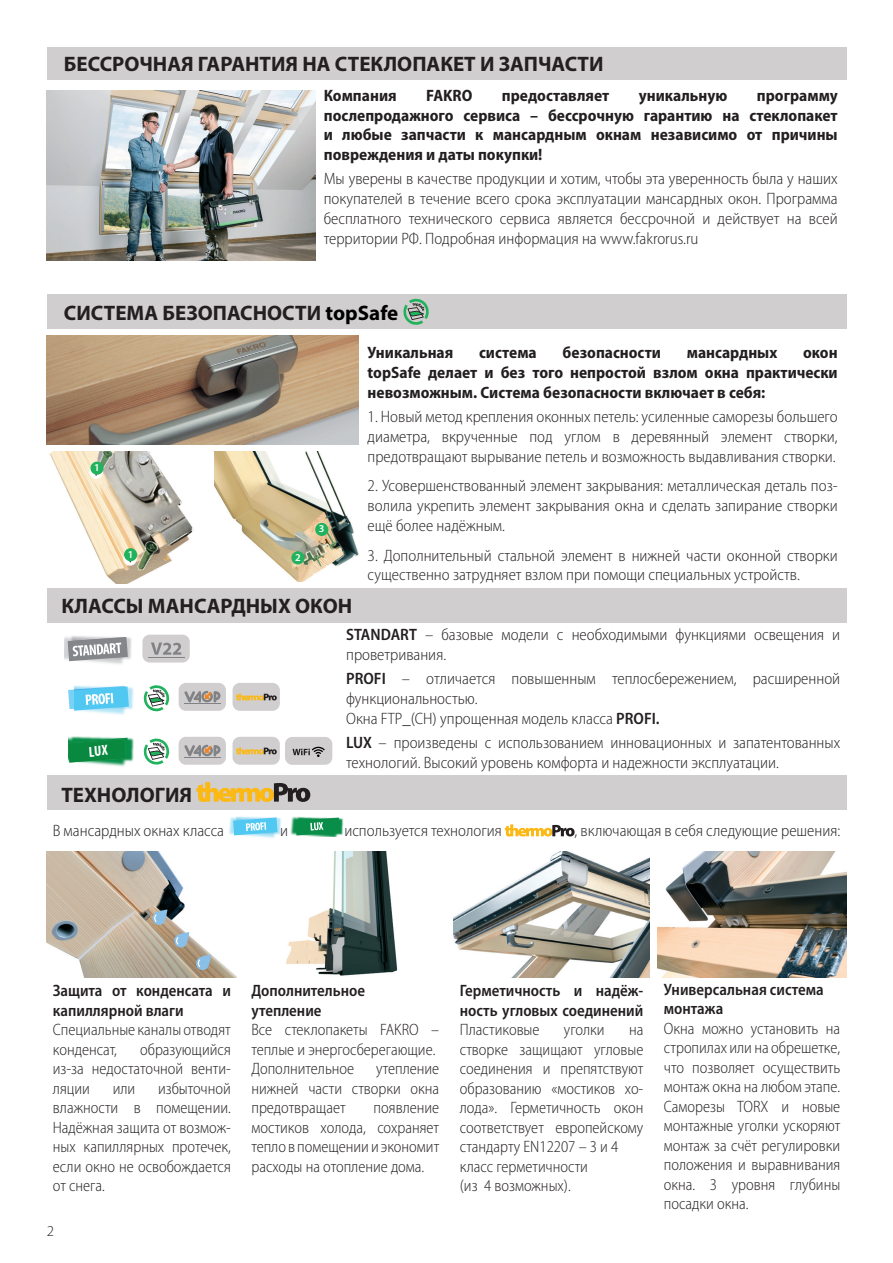
<style>
.page{position:relative;width:893px;height:1263px;background:#fff}
.page>*{position:absolute;margin:0;border:0;box-sizing:border-box;transform-origin:0 0}
.t1{font:700 21px "Myriad Pro";color:#231f20}
.t2{font:300 semi-condensed 16.5px/19.5px "Myriad Pro";color:#231f20;text-align:justify}
.t3{font:700 semi-condensed 16.5px/19.8px "Myriad Pro";color:#231f20;text-align:justify}
.t4{font:600 semi-condensed 16.5px/19.5px "Myriad Pro";color:#231f20}
.t5{font:300 15px "Myriad Pro";color:#231f20}
.t6{font:600 10.5px "Myriad Pro";color:#fff}
.s1{color:#000}
.s2{font-weight:600}
.s3{font-weight:300}
</style>
<div class="page">
<div style="left:47px;top:47px;width:799px;height:33px;background:#d0cece"></div>
<img style="left:47px;top:90px;width:268px;height:170px">
<div style="left:47px;top:295px;width:799px;height:34px;background:#d0cece"></div>
<div style="left:47px;top:775px;width:799px;height:34px;background:#d0cece"></div>
<svg style="left:196px;top:782px;width:114px;height:20px"></svg>
<svg style="left:505px;top:824px;width:70px;height:12px"></svg>
<img style="left:47px;top:851px;width:190px;height:127px">
<img style="left:286px;top:851px;width:112px;height:125px">
<img style="left:454px;top:851px;width:195px;height:127px">
<img style="left:658px;top:851px;width:188px;height:127px">
<img style="left:214px;top:452px;width:145px;height:130px">
<img style="left:50px;top:452px;width:144px;height:131px">
<svg style="left:403px;top:298px;width:26px;height:27px"></svg>
<div style="left:291px;top:551px;width:13px;height:13px;background:#20b25c;border-radius:50%"></div>
<div style="left:124px;top:548px;width:13px;height:13px;background:#20b25c;border-radius:50%"></div>
<div style="left:90px;top:462px;width:14px;height:13px;background:#20b25c;border-radius:50%"></div>
<div style="left:315px;top:523px;width:13px;height:13px;background:#20b25c;border-radius:50%"></div>
<svg style="left:152px;top:909px;width:15px;height:17px"></svg>
<svg style="left:174px;top:932px;width:15px;height:16px"></svg>
<svg style="left:195px;top:954px;width:16px;height:17px"></svg>
<img style="left:47px;top:336px;width:312px;height:108px">
<img style="left:291px;top:816px;width:53px;height:20px">
<svg style="left:295px;top:817px;width:45px;height:18px"></svg>
<img style="left:229px;top:816px;width:52px;height:22px">
<svg style="left:233px;top:817px;width:45px;height:18px"></svg>
<div style="left:47px;top:588px;width:799px;height:34px;background:#d0cece"></div>
<img style="left:65px;top:636px;width:67px;height:28px">
<svg style="left:68px;top:637px;width:60px;height:24px"></svg>
<img style="left:75px;top:685px;width:59px;height:30px">
<svg style="left:68px;top:686px;width:61px;height:25px"></svg>
<img style="left:68px;top:736px;width:66px;height:31px">
<div style="left:233px;top:683px;width:47px;height:28px;background:#d0cece;border-radius:7px"></div>
<div style="left:179px;top:683px;width:47px;height:28px;background:#d0cece;border-radius:7px"></div>
<svg style="left:236px;top:693px;width:41px;height:7px"></svg>
<svg style="left:184px;top:691px;width:37px;height:11px"></svg>
<hr style="left:184px;top:703px;width:37px;height:1px;background:#808285">
<svg style="left:143px;top:685px;width:27px;height:27px"></svg>
<div style="left:233px;top:737px;width:47px;height:28px;background:#d0cece;border-radius:7px"></div>
<div style="left:179px;top:737px;width:47px;height:28px;background:#d0cece;border-radius:7px"></div>
<svg style="left:236px;top:747px;width:41px;height:7px"></svg>
<svg style="left:184px;top:745px;width:36px;height:11px"></svg>
<hr style="left:184px;top:757px;width:37px;height:1px;background:#808285">
<svg style="left:143px;top:738px;width:27px;height:27px"></svg>
<div style="left:285px;top:737px;width:47px;height:28px;background:#d0cece;border-radius:7px"></div>
<svg style="left:292px;top:747px;width:33px;height:10px"></svg>
<div style="left:142px;top:635px;width:48px;height:27px;background:#d0cece;border-radius:7px"></div>
<hr style="left:148px;top:657px;width:36px;height:1px;background:#808285">
<svg style="left:151px;top:642px;width:30px;height:13px"></svg>
<svg style="left:68px;top:738px;width:61px;height:24px"></svg>
<p class="t1" style="left:64px;top:50px;width:541px">БЕССРОЧНАЯ ГАРАНТИЯ НА СТЕКЛОПАКЕТ И ЗАПЧАСТИ</p>
<p class="t3" style="left:324px;top:86px;width:74px">Компания</p>
<p class="t3" style="left:426px;top:86px;width:48px">FAKRO</p>
<p class="t3" style="left:502px;top:86px;width:109px">предоставляет</p>
<p class="t3" style="left:639px;top:86px;width:90px">уникальную</p>
<p class="t3" style="left:324px;top:86px;width:515px;text-indent:433px">программу послепродажного сервиса – бессрочную гарантию на стеклопакет и любые запчасти к мансардным окнам независимо от причины повреждения и даты покупки!</p>
<p class="t2" style="left:324px;top:169px;width:515px">Мы уверены в качестве продукции и хотим, чтобы эта уверенность была у наших покупателей в течение всего срока эксплуатации мансардных окон. Программа бесплатного технического сервиса является бессрочной и действует на всей территории РФ. Подробная информация на www.fakrorus.ru</p>
<p class="t1" style="left:64px;top:299px;width:336px">СИСТЕМА БЕЗОПАСНОСТИ <span class="s1">topSafe</span></p>
<p class="t3" style="left:368px;top:343px;width:87px">Уникальная</p>
<p class="t3" style="left:479px;top:343px;width:59px">система</p>
<p class="t3" style="left:562px;top:343px;width:100px">безопасности</p>
<p class="t3" style="left:687px;top:343px;width:92px">мансардных</p>
<p class="t3" style="left:803px;top:343px;width:36px">окон</p>
<p class="t3" style="left:368px;top:363px;width:472px">topSafe делает и без того непростой взлом окна практически невозможным. Система безопасности включает в себя:</p>
<p class="t2" style="left:368px;top:407px;width:472px">1. Новый метод крепления оконных петель: усиленные саморезы большего диаметра, вкрученные под углом в деревянный элемент створки, предотвращают вырывание петель и возможность выдавливания створки.</p>
<p class="t2" style="left:368px;top:476px;width:472px">2. Усовершенствованный элемент закрывания: металлическая деталь поз&shy;волила укрепить элемент закрывания окна и сделать запирание створки ещё более надёжным.</p>
<p class="t2" style="left:368px;top:546px;width:472px">3. Дополнительный стальной элемент в нижней части оконной створки существенно затрудняет взлом при помощи специальных устройств.</p>
<p class="t6" style="left:94px;top:461px;width:7px">1</p>
<p class="t6" style="left:319px;top:522px;width:7px">3</p>
<p class="t6" style="left:128px;top:547px;width:7px">1</p>
<p class="t6" style="left:295px;top:550px;width:7px">2</p>
<p class="t1" style="left:61px;top:592px;width:292px">КЛАССЫ МАНСАРДНЫХ ОКОН</p>
<p class="t2" style="left:346px;top:625px;width:495px"><span class="s2">STANDART</span> – базовые модели с необходимыми функциями освещения и проветривания.</p>
<p class="t2" style="left:346px;top:669px;width:495px"><span class="s2">PROFI</span> – отличается повышенным теплосбережением, расширенной функциональностью.</p>
<p class="t2" style="left:346px;top:709px;width:315px">Окна FTP_(CH) упрощенная модель класса <span class="s2">PROFI.</span></p>
<p class="t2" style="left:346px;top:733px;width:495px"><span class="s2">LUX</span> – произведены с использованием инновационных и запатентованных технологий. Высокий уровень комфорта и надежности эксплуатации.</p>
<p class="t1" style="left:61px;top:781px;width:132px">ТЕХНОЛОГИЯ</p>
<p class="t2" style="left:53px;top:821px;width:173px">В мансардных окнах класса</p>
<p class="t2" style="left:280px;top:821px;width:9px">и</p>
<p class="t2" style="left:344px;top:821px;width:159px">используется технология</p>
<p class="t2" style="left:575px;top:821px;width:267px">, включающая в себя следующие решения:</p>
<p class="t4" style="left:53px;top:981px;width:180px">Защита от конденсата и капиллярной влаги</p>
<p class="t2" style="left:53px;top:1020px;width:180px">Специальные каналы отводят конденсат,</p>
<p class="t2" style="left:53px;top:1040px;width:180px;text-indent:87px">образующийся из-за недостаточной венти&shy;ляции</p>
<p class="t2" style="left:53px;top:1079px;width:180px;text-indent:105px">избыточной влажности в помещении.<br>Надёжная защита от возмож&shy;ных капиллярных протечек, если окно не освобождается от снега.</p>
<p class="t2" style="left:113px;top:1079px;width:24px">или</p>
<p class="t5" style="left:47px;top:1222px;width:9px">2</p>
<p class="t4" style="left:251px;top:981px;width:115px">Дополнительное</p>
<p class="t4" style="left:251px;top:1001px;width:72px">утепление</p>
<p class="t2" style="left:251px;top:1020px;width:189px">Все стеклопакеты FAKRO – теплые и энергосберегающие.</p>
<p class="t2" style="left:251px;top:1059px;width:104px">Дополнительное</p>
<p class="t2" style="left:251px;top:1059px;width:189px;text-indent:125px">утепление нижней части створки окна предотвращает</p>
<p class="t2" style="left:251px;top:1098px;width:189px;text-indent:122px">появление мостиков холода, сохраняет тепло в помещении и экономит расходы на отопление дома.</p>
<p class="t4" style="left:460px;top:981px;width:185px;text-align:justify">Герметичность и надёж&shy;ность угловых соединений <span class="s3">Пластиковые</span></p>
<p class="t2" style="left:460px;top:1020px;width:185px;text-indent:169px">на створке защищают угловые соединения и препятствуют образованию «мостиков хо&shy;лода». Герметичность окон соответствует европейскому стандарту EN12207 – 3 и 4</p>
<p class="t2" style="left:460px;top:1157px;width:130px">класс герметичности</p>
<p class="t2" style="left:460px;top:1176px;width:112px">(из 4 возможных).</p>
<p class="t2" style="left:564px;top:1020px;width:42px">уголки</p>
<p class="t4" style="left:664px;top:979px;width:161px">Универсальная система монтажа</p>
<p class="t2" style="left:664px;top:1019px;width:178px">Окна можно установить на стропилах или на обрешетке, что позволяет осуществить монтаж окна на любом этапе.<br>Саморезы TORX и новые монтажные уголки ускоряют монтаж за счёт регулировки положения и выравнивания окна. 3 уровня глубины посадки окна.</p>
</div>
